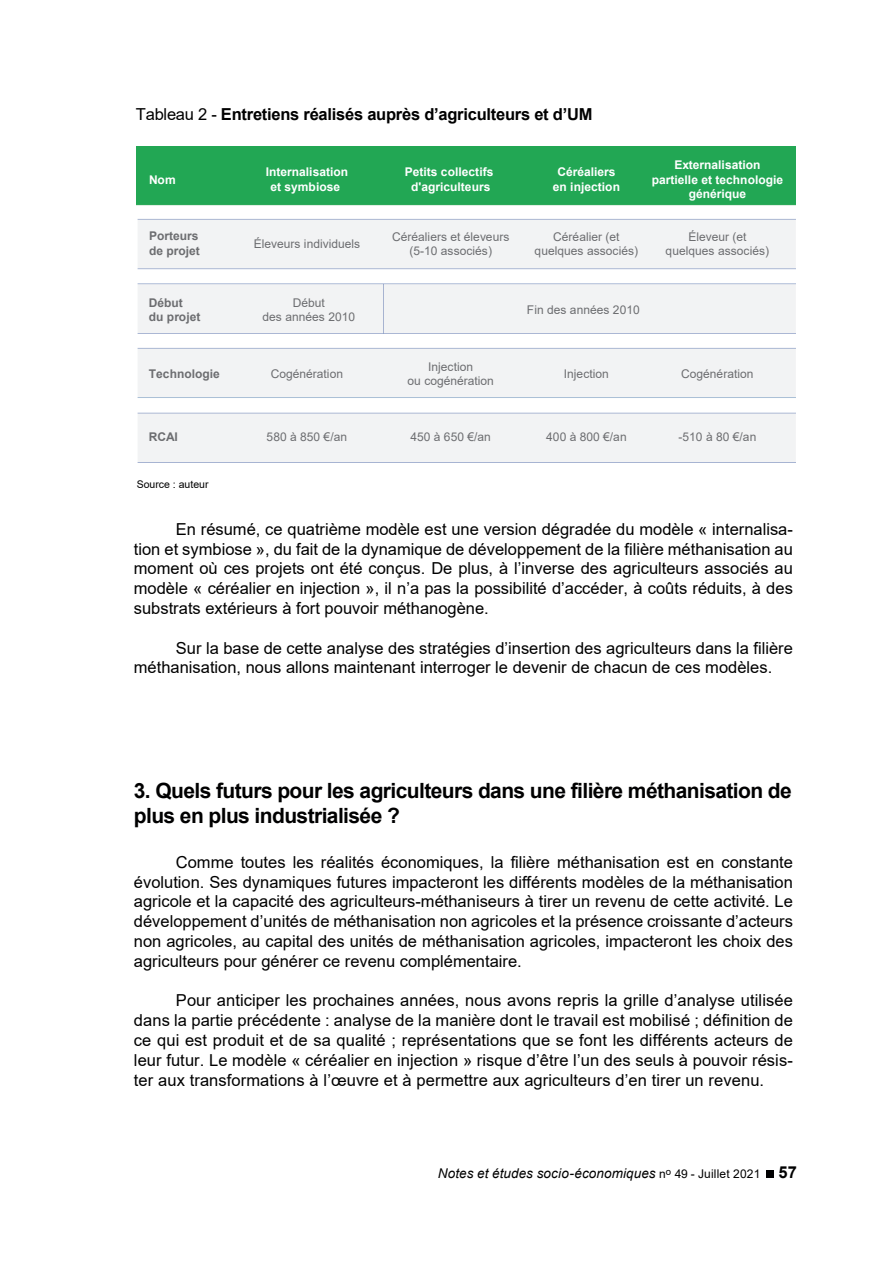
<style>
.page{position:relative;width:893px;height:1263px;background:#fff}
.page>*{position:absolute;margin:0;border:0;box-sizing:border-box;transform-origin:0 0}
.t1{font:700 21px/25.2px "Arial";letter-spacing:-.03em;color:#000001}
.t2{font:16.5px/19.8px "Arial";color:#000001;text-align:justify}
.t3{font:700 16.5px "Arial";letter-spacing:-.015em;color:#000001}
.t4{font:italic 13.5px "Arial";letter-spacing:.005em;color:#000001}
.t5{font:12px/14.4px "Arial";letter-spacing:.005em;color:#6c6d70;text-align:center}
.t6{font:700 12px/14.4px "Arial";letter-spacing:.005em;color:#fff;text-align:center}
.t7{font:700 12px/14.4px "Arial";color:#6c6d70}
.t8{font:10.5px "Arial";color:#000001}
.s1{font-weight:400}
.s2{font-style:normal;font-size:12px}
.s3{font-weight:700;font-style:normal;font-size:16.5px}
</style>
<div class="page">
<img style="left:136px;top:146px;width:660px;height:316px">
<div style="left:766px;top:1170px;width:8px;height:8px;background:#000001"></div>
<p class="t3" style="left:136px;top:103px;width:458px"><span class="s1">Tableau 2 -</span> Entretiens réalisés auprès d’agriculteurs et d’UM</p>
<p class="t6" style="left:149px;top:172px;width:28px">Nom</p>
<p class="t6" style="left:266px;top:165px;width:84px">Internalisation et symbiose</p>
<p class="t6" style="left:405px;top:165px;width:90px">Petits collectifs d'agriculteurs</p>
<p class="t6" style="left:553px;top:165px;width:69px">Céréaliers en injection</p>
<p class="t6" style="left:652px;top:158px;width:133px">Externalisation partielle et technologie générique</p>
<p class="t7" style="left:149px;top:229px;width:52px">Porteurs de projet</p>
<p class="t5" style="left:254px;top:236px;width:108px">Éleveurs individuels</p>
<p class="t5" style="left:392px;top:229px;width:119px">Céréaliers et éleveurs (5-10 associés)</p>
<p class="t5" style="left:535px;top:229px;width:105px">Céréalier (et quelques associés)</p>
<p class="t5" style="left:666px;top:229px;width:105px">Éleveur (et quelques associés)</p>
<p class="t7" style="left:149px;top:295px;width:53px">Début du projet</p>
<p class="t5" style="left:263px;top:295px;width:94px">Début<br>des années 2010</p>
<p class="t5" style="left:527px;top:303px;width:114px">Fin des années 2010</p>
<p class="t7" style="left:149px;top:366px;width:72px">Technologie</p>
<p class="t5" style="left:271px;top:367px;width:74px">Cogénération</p>
<p class="t5" style="left:408px;top:359px;width:88px">Injection<br>ou cogénération</p>
<p class="t5" style="left:564px;top:367px;width:47px">Injection</p>
<p class="t5" style="left:681px;top:367px;width:74px">Cogénération</p>
<p class="t7" style="left:149px;top:429px;width:31px">RCAI</p>
<p class="t5" style="left:267px;top:430px;width:82px">580 à 850 €/an</p>
<p class="t5" style="left:410px;top:430px;width:82px">450 à 650 €/an</p>
<p class="t5" style="left:546px;top:430px;width:82px">400 à 800 €/an</p>
<p class="t5" style="left:679px;top:430px;width:79px">-510 à 80 €/an</p>
<p class="t8" style="left:137px;top:477px;width:73px">Source : auteur</p>
<p class="t2" style="left:134px;top:519px;width:661px;text-indent:42px">En résumé, ce quatrième modèle est une version dégradée du modèle « internalisa&shy;tion et symbiose », du fait de la dynamique de développement de la filière méthanisation au moment où ces projets ont été conçus. De plus, à l’inverse des agriculteurs associés au modèle « céréalier en injection », il n’a pas la possibilité d’accéder, à coûts réduits, à des substrats extérieurs à fort pouvoir méthanogène.</p>
<p class="t2" style="left:134px;top:638px;width:661px;text-indent:42px">Sur la base de cette analyse des stratégies d’insertion des agriculteurs dans la filière méthanisation, nous allons maintenant interroger le devenir de chacun de ces modèles.</p>
<p class="t1" style="left:134px;top:778px;width:659px">3. Quels futurs pour les agriculteurs dans une filière méthanisation de plus en plus industrialisée ?</p>
<p class="t2" style="left:134px;top:852px;width:661px;text-indent:42px">Comme toutes les réalités économiques, la filière méthanisation est en constante évolution. Ses dynamiques futures impacteront les différents modèles de la méthanisation agricole et la capacité des agriculteurs-méthaniseurs à tirer un revenu de cette activité. Le développement d’unités de méthanisation non agricoles et la présence croissante d’acteurs non agricoles, au capital des unités de méthanisation agricoles, impacteront les choix des agriculteurs pour générer ce revenu complémentaire.</p>
<p class="t2" style="left:134px;top:991px;width:661px;text-indent:42px">Pour anticiper les prochaines années, nous avons repris la grille d’analyse utilisée dans la partie précédente : analyse de la manière dont le travail est mobilisé ; définition de ce qui est produit et de sa qualité ; représentations que se font les différents acteurs de leur futur. Le modèle « céréalier en injection » risque d’être l’un des seuls à pouvoir résis&shy;ter aux transformations à l’œuvre et à permettre aux agriculteurs d’en tirer un revenu.</p>
<p class="t4" style="left:438px;top:1164px;width:360px">Notes et études socio-économiques <span class="s2">n</span><sup>o</sup> <span class="s2">49 - Juillet 2021</span> <span class="s3">57</span></p>
</div>
